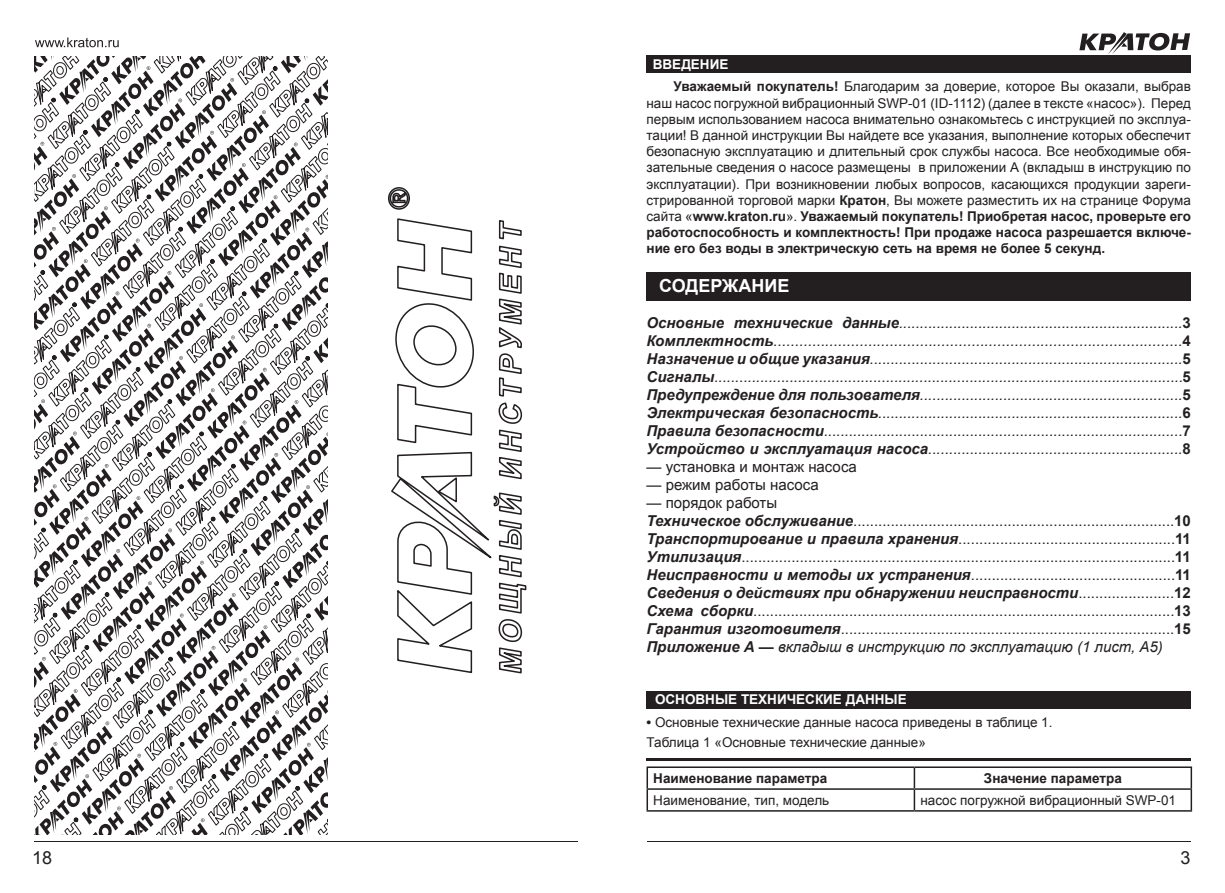
<style>
.page{position:relative;width:1225px;height:893px;background:#fff}
.page>*{position:absolute;margin:0;border:0;box-sizing:border-box;transform-origin:0 0}
.t1{font:700 18px "Arial";color:#fff}
.t2{font:18px "Arial";color:#231f20}
.t3{font:italic 15px/18px "Arial";color:#231f20;text-align:justify}
.t4{font:15px/18px "Arial";color:#231f20}
.t5{font:13.5px/16.2px "Arial";color:#231f20}
.t6{font:700 13.5px "Arial";color:#231f20}
.t7{font:700 13.5px "Arial";color:#fff}
.s1{font-weight:700;color:#fff}
.s2{font-weight:700}
.s3{font-weight:700;font-style:normal}
.s4{font-weight:700;font-style:italic}
.s5{font-style:italic}
</style>
<div class="page">
<hr style="left:647px;top:841px;width:544px;height:1px;background:#231f20">
<svg style="left:1079px;top:32px;width:111px;height:22px"></svg>
<hr style="left:34px;top:841px;width:544px;height:1px;background:#231f20">
<svg style="left:35px;top:57px;width:292px;height:778px"></svg>
<svg style="left:510px;top:228px;width:17px;height:446px"></svg>
<svg style="left:388px;top:187px;width:122px;height:487px"></svg>
<svg style="left:35px;top:38px;width:84px;height:9px"></svg>
<div style="left:646px;top:55px;width:545px;height:18px;background:#231f20"></div>
<div style="left:646px;top:272px;width:545px;height:28px;background:#231f20"></div>
<div style="left:646px;top:691px;width:545px;height:17px;background:#231f20"></div>
<hr style="left:646px;top:766px;width:268px;height:2px;background:#231f20">
<hr style="left:646px;top:768px;width:2px;height:20px;background:#231f20">
<hr style="left:914px;top:766px;width:278px;height:2px;background:#231f20">
<hr style="left:913px;top:768px;width:2px;height:20px;background:#231f20">
<hr style="left:1190px;top:768px;width:2px;height:20px;background:#231f20">
<hr style="left:646px;top:788px;width:268px;height:2px;background:#231f20">
<hr style="left:646px;top:790px;width:2px;height:20px;background:#231f20">
<hr style="left:914px;top:788px;width:278px;height:2px;background:#231f20">
<hr style="left:913px;top:790px;width:2px;height:20px;background:#231f20">
<hr style="left:1190px;top:790px;width:2px;height:20px;background:#231f20">
<hr style="left:646px;top:810px;width:268px;height:2px;background:#231f20">
<hr style="left:914px;top:810px;width:278px;height:2px;background:#231f20">
<hr style="left:646px;top:758px;width:545px;height:3px;background:#231f20">
<h1 class="t2" style="left:32px;top:845px;width:22px">18</h1>
<p class="t5" style="left:673px;top:52px;width:519px;line-height:23px;text-indent:-21px"><span class="s1">ВВЕДЕНИЕ<br></span><span class="s2">Уважаемый покупатель!</span> Благодарим за доверие, которое Вы оказали, выбрав</p>
<p class="t5" style="left:646px;top:95px;width:546px;text-align:justify">наш насос погружной вибрационный SWP-01 (ID-1112) (далее в тексте «насос»). Перед первым использованием насоса внимательно ознакомьтесь с инструкцией по эксплуа&shy;тации! В данной инструкции Вы найдете все указания, выполнение которых обеспечит безопасную эксплуатацию и длительный срок службы насоса. Все необходимые обя&shy;зательные сведения о насосе размещены в приложении А (вкладыш в инструкцию по эксплуатации). При возникновении любых вопросов, касающихся продукции зареги&shy;стрированной торговой марки <span class="s2">Кратон</span>, Вы можете разместить их на странице Форума сайта «<span class="s2">www.kraton.ru</span>». <span class="s2">Уважаемый покупатель! Приобретая насос, проверьте его работоспособность и комплектность! При продаже насоса разрешается включе&shy;ние его без воды в электрическую сеть на время не более 5 секунд.</span></p>
<h1 class="t1" style="left:659px;top:273px;width:132px">СОДЕРЖАНИЕ</h1>
<p class="t3" style="left:646px;top:314px;width:546px"><span class="s2">Основные технические данные</span>....................................................................<span class="s3">3<br></span><span class="s2">Комплектность</span>...............................................................................................<span class="s3">4<br></span><span class="s2">Назначение и общие указания</span>...........................................................................<span class="s3">5<br></span><span class="s2">Сигналы</span>................................................................................................................<span class="s3">5<br></span><span class="s2">Предупреждение для пользователя</span>...............................................................<span class="s3">5<br></span><span class="s2">Электрическая безопасность</span>.........................................................................<span class="s3">6<br></span><span class="s2">Правила безопасности</span>......................................................................................<span class="s3">7<br></span><span class="s2">Устройство и эксплуатация насоса</span>.............................................................<span class="s3">8</span></p>
<p class="t4" style="left:646px;top:458px;width:212px">— установка и монтаж насоса</p>
<p class="t4" style="left:646px;top:476px;width:174px">— режим работы насоса</p>
<p class="t4" style="left:646px;top:494px;width:546px">— порядок работы<br><span class="s4">Техническое обслуживание</span>.............................................................................<span class="s2">10<br></span><span class="s4">Транспортирование и правила хранения</span>....................................................<span class="s2">11<br></span><span class="s4">Утилизация</span>........................................................................................................<span class="s2">11<br></span><span class="s4">Неисправности и методы их устранения</span>.................................................<span class="s2">11<br></span><span class="s4">Сведения о действиях при обнаружении неисправности</span>.......................<span class="s2">12<br></span><span class="s4">Схема сборки</span>.....................................................................................................<span class="s2">13<br></span><span class="s4">Гарантия изготовителя</span>................................................................................<span class="s2">15<br></span><span class="s4">Приложение А —</span> <span class="s5">вкладыш в инструкцию по эксплуатацию (1 лист, А5)</span></p>
<p class="t7" style="left:655px;top:690px;width:253px">ОСНОВНЫЕ ТЕХНИЧЕСКИЕ ДАННЫЕ</p>
<p class="t5" style="left:646px;top:715px;width:407px"><span class="s2">•</span> Основные технические данные насоса приведены в таблице 1.</p>
<p class="t5" style="left:646px;top:734px;width:281px">Таблица 1 «Основные технические данные»</p>
<p class="t6" style="left:653px;top:769px;width:175px">Наименование параметра</p>
<p class="t6" style="left:984px;top:769px;width:139px">Значение параметра</p>
<p class="t5" style="left:653px;top:792px;width:177px">Наименование, тип, модель</p>
<p class="t5" style="left:920px;top:792px;width:257px">насос погружной вибрационный SWP-01</p>
<h1 class="t2" style="left:1180px;top:845px;width:12px">3</h1>
</div>
